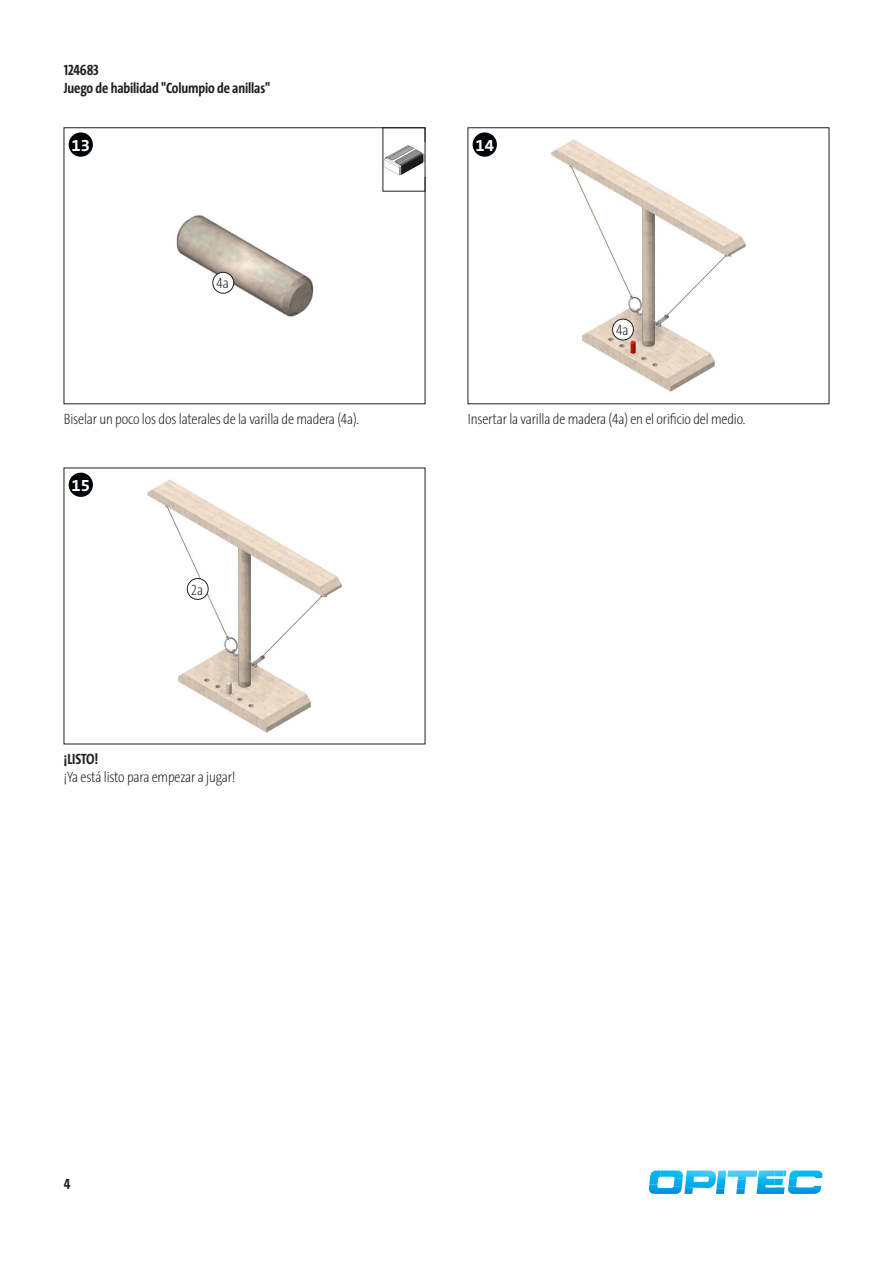
<style>
.page{position:relative;width:893px;height:1263px;background:#fff}
.page>*{position:absolute;margin:0;border:0;box-sizing:border-box;transform-origin:0 0}
.t1{font:700 16.8px "The Sans B W7";color:#fff}
.Anleitungstext-Inhal{font:200 15px "The Sans Cd LF2";letter-spacing:-.01em;color:#231f20}
.Anleitungstext-Inhal-2{font:700 15px "The Sans Cd LF7";letter-spacing:-.01em;color:#231f20}
</style>
<div class="page">
<svg style="left:648px;top:1170px;width:175px;height:24px"></svg>
<img style="left:176px;top:215px;width:138px;height:102px">
<img style="left:551px;top:139px;width:195px;height:253px">
<img style="left:147px;top:479px;width:195px;height:254px">
<div style="left:68px;top:132px;width:26px;height:26px;background:#000507;border-radius:50%"></div>
<div style="left:67px;top:131px;width:28px;height:27px;border:2px solid #fff;border-radius:50%"></div>
<div style="left:472px;top:132px;width:26px;height:26px;background:#000507;border-radius:50%"></div>
<div style="left:471px;top:131px;width:28px;height:27px;border:2px solid #fff;border-radius:50%"></div>
<div style="left:68px;top:472px;width:26px;height:26px;background:#000507;border-radius:50%"></div>
<div style="left:67px;top:471px;width:28px;height:28px;border:2px solid #fff;border-radius:50%"></div>
<div style="left:213px;top:272px;width:21px;height:21px;background:#fff;border-radius:50%"></div>
<div style="left:213px;top:272px;width:21px;height:21px;border:1px solid #231f20;border-radius:50%"></div>
<div style="left:612px;top:319px;width:21px;height:21px;background:#fff;border-radius:50%"></div>
<div style="left:612px;top:319px;width:22px;height:21px;border:1px solid #231f20;border-radius:50%"></div>
<div style="left:187px;top:578px;width:21px;height:21px;background:#fff;border-radius:50%"></div>
<div style="left:187px;top:578px;width:21px;height:22px;border:1px solid #231f20;border-radius:50%"></div>
<img style="left:385px;top:145px;width:38px;height:31px">
<p class="Anleitungstext-Inhal-2" style="left:64px;top:60px;width:37px">124683</p>
<p class="Anleitungstext-Inhal-2" style="left:64px;top:78px;width:208px">Juego de habilidad "Columpio de anillas"</p>
<p class="t1" style="left:72px;top:134px;width:20px">13</p>
<p class="t1" style="left:475px;top:134px;width:20px">14</p>
<p class="Anleitungstext-Inhal" style="left:216px;top:274px;width:14px">4a</p>
<p class="Anleitungstext-Inhal" style="left:616px;top:320px;width:14px">4a</p>
<p class="Anleitungstext-Inhal" style="left:64px;top:409px;width:297px">Biselar un poco los dos laterales de la varilla de madera (4a).</p>
<p class="Anleitungstext-Inhal" style="left:468px;top:409px;width:279px">Insertar la varilla de madera (4a) en el orificio del medio.</p>
<p class="t1" style="left:72px;top:475px;width:20px">15</p>
<p class="Anleitungstext-Inhal" style="left:191px;top:580px;width:13px">2a</p>
<p class="Anleitungstext-Inhal-2" style="left:64px;top:749px;width:36px">¡LISTO!</p>
<p class="Anleitungstext-Inhal" style="left:64px;top:767px;width:173px">¡Ya está listo para empezar a jugar!</p>
<p class="Anleitungstext-Inhal-2" style="left:64px;top:1174px;width:8px">4</p>
</div>
